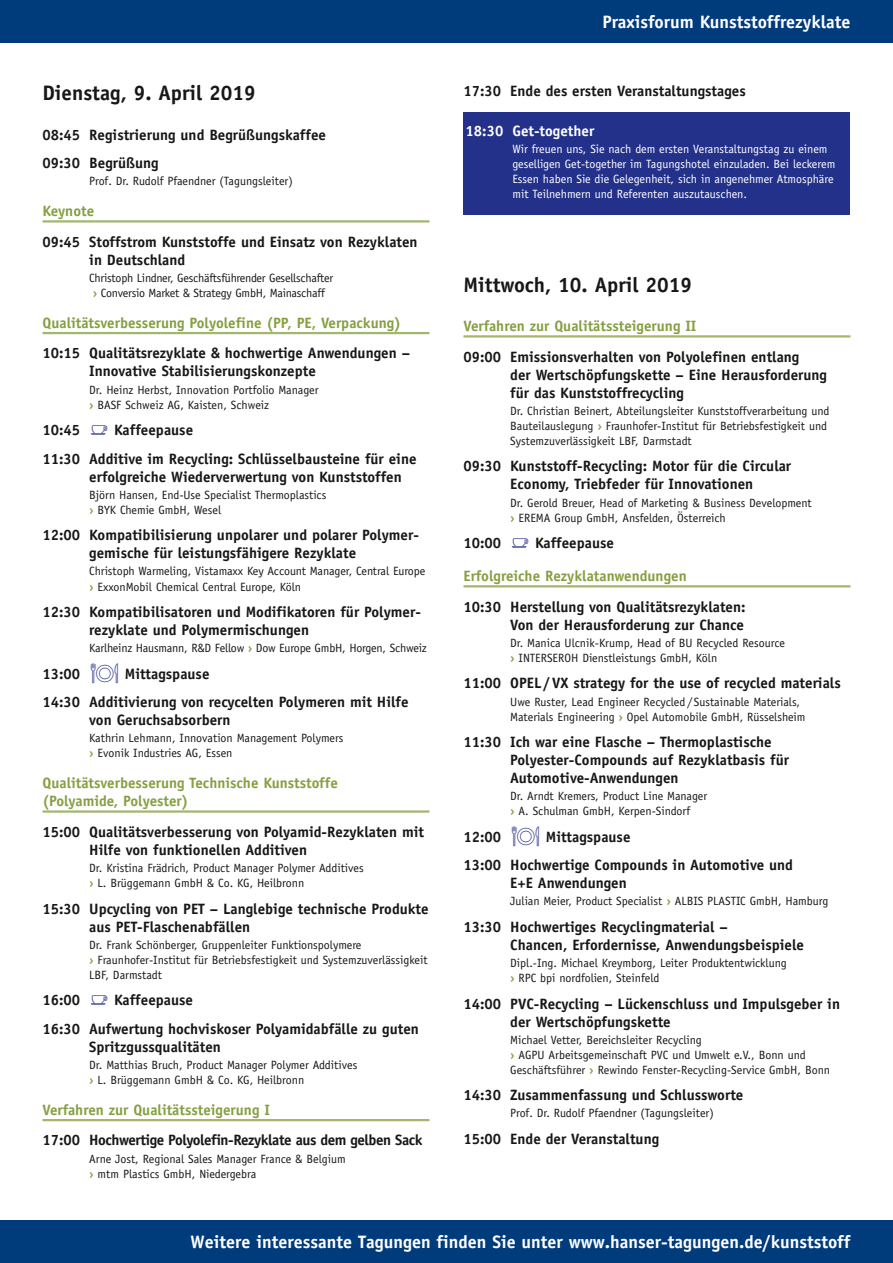
<style>
.page{position:relative;width:893px;height:1263px;background:#fff}
.page>*{position:absolute;margin:0;border:0;box-sizing:border-box;transform-origin:0 0}
.t1{font:700 21px "Officina Sans Std";color:#181716}
.t2{font:700 18px "Officina Sans Std";color:#fff}
.t3{font:700 15px/18px "Officina Sans Std";color:#181716}
.t4{font:700 15px/18px "Officina Sans Std";color:#869f41}
.t5{font:700 15px "Officina Sans Std";letter-spacing:-.03em;color:#181716}
.t6{font:700 15px "Officina Sans Std";color:#fff}
.t7{font:12px/15px "Officina Sans Std";color:#181716}
.t8{font:12px/15px "Officina Sans Std";color:#fff}
.t9{font:12px/15px "Officina Sans Std";letter-spacing:-.02em;color:#181716;text-align:center}
.s1{font-weight:700;color:#869f41}
</style>
<div class="page">
<div style="left:0;top:1220px;width:893px;height:43px;background:#003b7c"></div>
<div style="left:0;top:0;width:893px;height:43px;background:#003b7c"></div>
<hr style="left:43px;top:220px;width:386px;height:3px;background:#a3b56f">
<hr style="left:43px;top:332px;width:386px;height:2px;background:#a3b56f">
<hr style="left:43px;top:810px;width:386px;height:3px;background:#a3b56f">
<hr style="left:43px;top:1119px;width:386px;height:2px;background:#a3b56f">
<hr style="left:463px;top:335px;width:387px;height:3px;background:#a3b56f">
<hr style="left:463px;top:585px;width:387px;height:2px;background:#a3b56f">
<div style="left:463px;top:112px;width:387px;height:102px;background:#24318a"></div>
<h1 class="t1" style="left:43px;top:80px;width:215px">Dienstag, 9. April 2019</h1>
<p class="t3" style="left:43px;top:120px;width:285px;line-height:28.7px">08:45 Registrierung und Begrüßungskaffee<br>09:30 Begrüßung</p>
<p class="t7" style="left:89px;top:174px;width:205px">Prof. Dr. Rudolf Pfaendner (Tagungsleiter)</p>
<p class="t4" style="left:43px;top:202px;width:53px">Keynote</p>
<p class="t3" style="left:89px;top:232px;width:330px;text-indent:-47px">09:45 Stoffstrom Kunststoffe und Einsatz von Rezyklaten in Deutschland</p>
<p class="t9" style="left:89px;top:270px;width:246px">Christoph Lindner, Geschäftsführender Gesellschafter <span class="s1">›</span> Conversio Market &amp; Strategy GmbH, Mainaschaff</p>
<p class="t4" style="left:43px;top:313px;width:360px">Qualitätsverbesserung Polyolefine (PP, PE, Verpackung)</p>
<p class="t3" style="left:89px;top:344px;width:322px;text-indent:-47px">10:15 Qualitätsrezyklate &amp; hochwertige Anwendungen –<br>Innovative Stabilisierungskonzepte</p>
<p class="t7" style="left:89px;top:382px;width:231px">Dr. Heinz Herbst, Innovation Portfolio Manager <span class="s1">›</span> BASF Schweiz AG, Kaisten, Schweiz</p>
<p class="t3" style="left:43px;top:421px;width:39px">10:45</p>
<p class="t3" style="left:43px;top:415px;width:376px;line-height:28.7px;text-indent:72px">Kaffeepause<br>11:30 Additive im Recycling: Schlüsselbausteine für eine</p>
<p class="t3" style="left:89px;top:467px;width:314px">erfolgreiche Wiederverwertung von Kunststoffen</p>
<p class="t7" style="left:89px;top:487px;width:239px">Björn Hansen, End-Use Specialist Thermoplastics <span class="s1">›</span> BYK Chemie GmbH, Wesel</p>
<p class="t3" style="left:89px;top:526px;width:331px;text-indent:-47px">12:00 Kompatibilisierung unpolarer und polarer Polymer&shy;gemische für leistungsfähigere Rezyklate</p>
<p class="t7" style="left:89px;top:564px;width:338px">Christoph Warmeling, Vistamaxx Key Account Manager, Central Europe <span class="s1">›</span> ExxonMobil Chemical Central Europe, Köln</p>
<p class="t3" style="left:89px;top:603px;width:333px;text-indent:-47px">12:30 Kompatibilisatoren und Modifikatoren für Polymer&shy;rezyklate und Polymermischungen</p>
<p class="t7" style="left:89px;top:641px;width:339px">Karlheinz Hausmann, R&amp;D Fellow <span class="s1">›</span> Dow Europe GmbH, Horgen, Schweiz</p>
<p class="t3" style="left:43px;top:664px;width:39px">13:00</p>
<p class="t3" style="left:43px;top:659px;width:368px;line-height:28.7px;text-indent:82px">Mittagspause<br>14:30 Additivierung von recycelten Polymeren mit Hilfe</p>
<p class="t3" style="left:89px;top:711px;width:143px">von Geruchsabsorbern</p>
<p class="t7" style="left:89px;top:731px;width:256px">Kathrin Lehmann, Innovation Management Polymers <span class="s1">›</span> Evonik Industries AG, Essen</p>
<p class="t4" style="left:43px;top:774px;width:297px">Qualitätsverbesserung Technische Kunststoffe (Polyamide, Polyester)</p>
<p class="t3" style="left:89px;top:823px;width:336px;text-indent:-47px">15:00 Qualitätsverbesserung von Polyamid-Rezyklaten mit<br>Hilfe von funktionellen Additiven</p>
<p class="t7" style="left:89px;top:860px;width:276px">Dr. Kristina Frädrich, Product Manager Polymer Additives <span class="s1">›</span> L. Brüggemann GmbH &amp; Co. KG, Heilbronn</p>
<p class="t3" style="left:89px;top:899px;width:341px;text-indent:-47px">15:30 Upcycling von PET – Langlebige technische Produkte aus PET-Flaschenabfällen</p>
<p class="t7" style="left:89px;top:937px;width:340px">Dr. Frank Schönberger, Gruppenleiter Funktionspolymere<br><span class="s1">›</span> Fraunhofer-Institut für Betriebsfestigkeit und Systemzuverlässigkeit<br>LBF, Darmstadt</p>
<p class="t3" style="left:43px;top:991px;width:39px">16:00</p>
<p class="t3" style="left:43px;top:985px;width:378px;line-height:28.7px;text-indent:72px">Kaffeepause<br>16:30 Aufwertung hochviskoser Polyamidabfälle zu guten</p>
<p class="t3" style="left:89px;top:1037px;width:133px">Spritzgussqualitäten</p>
<p class="t7" style="left:89px;top:1057px;width:270px">Dr. Matthias Bruch, Product Manager Polymer Additives <span class="s1">›</span> L. Brüggemann GmbH &amp; Co. KG, Heilbronn</p>
<p class="t4" style="left:43px;top:1100px;width:229px">Verfahren zur Qualitätssteigerung I</p>
<p class="t5" style="left:43px;top:1131px;width:381px">17:00 Hochwertige Polyolefin-Rezyklate aus dem gelben Sack</p>
<p class="t7" style="left:89px;top:1151px;width:258px">Arne Jost, Regional Sales Manager France &amp; Belgium <span class="s1">›</span> mtm Plastics GmbH, Niedergebra</p>
<h2 class="t2" style="left:603px;top:10px;width:249px">Praxisforum Kunststoffrezyklate</h2>
<p class="t3" style="left:463px;top:82px;width:284px">17:30 Ende des ersten Veranstaltungstages</p>
<p class="t6" style="left:466px;top:122px;width:130px">18:30 Get-together</p>
<p class="t8" style="left:512px;top:142px;width:324px">Wir freuen uns, Sie nach dem ersten Veranstaltungstag zu einem geselligen Get-together im Tagungshotel einzuladen. Bei leckerem Essen haben Sie die Gelegenheit, sich in angenehmer Atmosphäre mit Teilnehmern und Referenten auszutauschen.</p>
<h1 class="t1" style="left:463px;top:272px;width:230px">Mittwoch, 10. April 2019</h1>
<p class="t4" style="left:463px;top:317px;width:234px">Verfahren zur Qualitätssteigerung II</p>
<p class="t3" style="left:510px;top:347px;width:318px;text-indent:-47px">09:00 Emissionsverhalten von Polyolefinen entlang<br>der Wertschöpfungskette – Eine Herausforderung für das Kunststoffrecycling</p>
<p class="t7" style="left:510px;top:403px;width:321px">Dr. Christian Beinert, Abteilungsleiter Kunststoffverarbeitung und<br>Bauteilauslegung <span class="s1">›</span> Fraunhofer-Institut für Betriebsfestigkeit und<br>Systemzuverlässigkeit LBF, Darmstadt</p>
<p class="t3" style="left:463px;top:457px;width:329px;text-align:center">09:30 Kunststoff-Recycling: Motor für die Circular<br>Economy, Triebfeder für Innovationen</p>
<p class="t7" style="left:510px;top:495px;width:303px">Dr. Gerold Breuer, Head of Marketing &amp; Business Development <span class="s1">›</span> EREMA Group GmbH, Ansfelden, Österreich</p>
<p class="t3" style="left:463px;top:534px;width:39px">10:00</p>
<p class="t3" style="left:535px;top:534px;width:80px">Kaffeepause</p>
<p class="t4" style="left:463px;top:567px;width:225px">Erfolgreiche Rezyklatanwendungen</p>
<p class="t3" style="left:463px;top:597px;width:284px;text-align:right">10:30 Herstellung von Qualitätsrezyklaten:<br>Von der Herausforderung zur Chance</p>
<p class="t7" style="left:510px;top:635px;width:276px">Dr. Manica Ulcnik-Krump, Head of BU Recycled Resource <span class="s1">›</span> INTERSEROH Dienstleistungs GmbH, Köln</p>
<p class="t3" style="left:463px;top:674px;width:379px">11:00 OPEL /VX strategy for the use of recycled materials</p>
<p class="t7" style="left:510px;top:694px;width:297px">Uwe Ruster, Lead Engineer Recycled/ Sustainable Materials,<br>Materials Engineering <span class="s1">›</span> Opel Automobile GmbH, Rüsselsheim</p>
<p class="t3" style="left:510px;top:733px;width:280px;text-indent:-47px">11:30 Ich war eine Flasche – Thermoplastische<br>Polyester-Compounds auf Rezyklatbasis für<br>Automotive-Anwendungen</p>
<p class="t7" style="left:510px;top:789px;width:199px">Dr. Arndt Kremers, Product Line Manager <span class="s1">›</span> A. Schulman GmbH, Kerpen-Sindorf</p>
<p class="t3" style="left:463px;top:827px;width:39px">12:00</p>
<p class="t3" style="left:463px;top:822px;width:331px;line-height:28.7px;text-indent:82px">Mittagspause<br>13:00 Hochwertige Compounds in Automotive und</p>
<p class="t3" style="left:510px;top:874px;width:118px">E+E Anwendungen</p>
<p class="t7" style="left:510px;top:894px;width:320px">Julian Meier, Product Specialist <span class="s1">›</span> ALBIS PLASTIC GmbH, Hamburg</p>
<p class="t3" style="left:510px;top:918px;width:295px;text-indent:-47px">13:30 Hochwertiges Recyclingmaterial –<br>Chancen, Erfordernisse, Anwendungsbeispiele</p>
<p class="t7" style="left:510px;top:955px;width:278px">Dipl.-Ing. Michael Kreymborg, Leiter Produktentwicklung <span class="s1">›</span> RPC bpi nordfolien, Steinfeld</p>
<p class="t3" style="left:510px;top:994px;width:331px;text-indent:-47px">14:00 PVC-Recycling – Lückenschluss und Impulsgeber in der Wertschöpfungskette</p>
<p class="t7" style="left:510px;top:1032px;width:321px">Michael Vetter, Bereichsleiter Recycling<br><span class="s1">›</span> AGPU Arbeitsgemeinschaft PVC und Umwelt e.V., Bonn und<br>Geschäftsführer <span class="s1">›</span> Rewindo Fenster-Recycling-Service GmbH, Bonn</p>
<p class="t3" style="left:463px;top:1086px;width:281px">14:30 Zusammenfassung und Schlussworte</p>
<p class="t7" style="left:510px;top:1106px;width:205px">Prof. Dr. Rudolf Pfaendner (Tagungsleiter)</p>
<p class="t3" style="left:463px;top:1129px;width:197px">15:00 Ende der Veranstaltung</p>
<h2 class="t2" style="left:191px;top:1231px;width:661px">Weitere interessante Tagungen finden Sie unter www.hanser-tagungen.de/kunststoff</h2>
</div>
